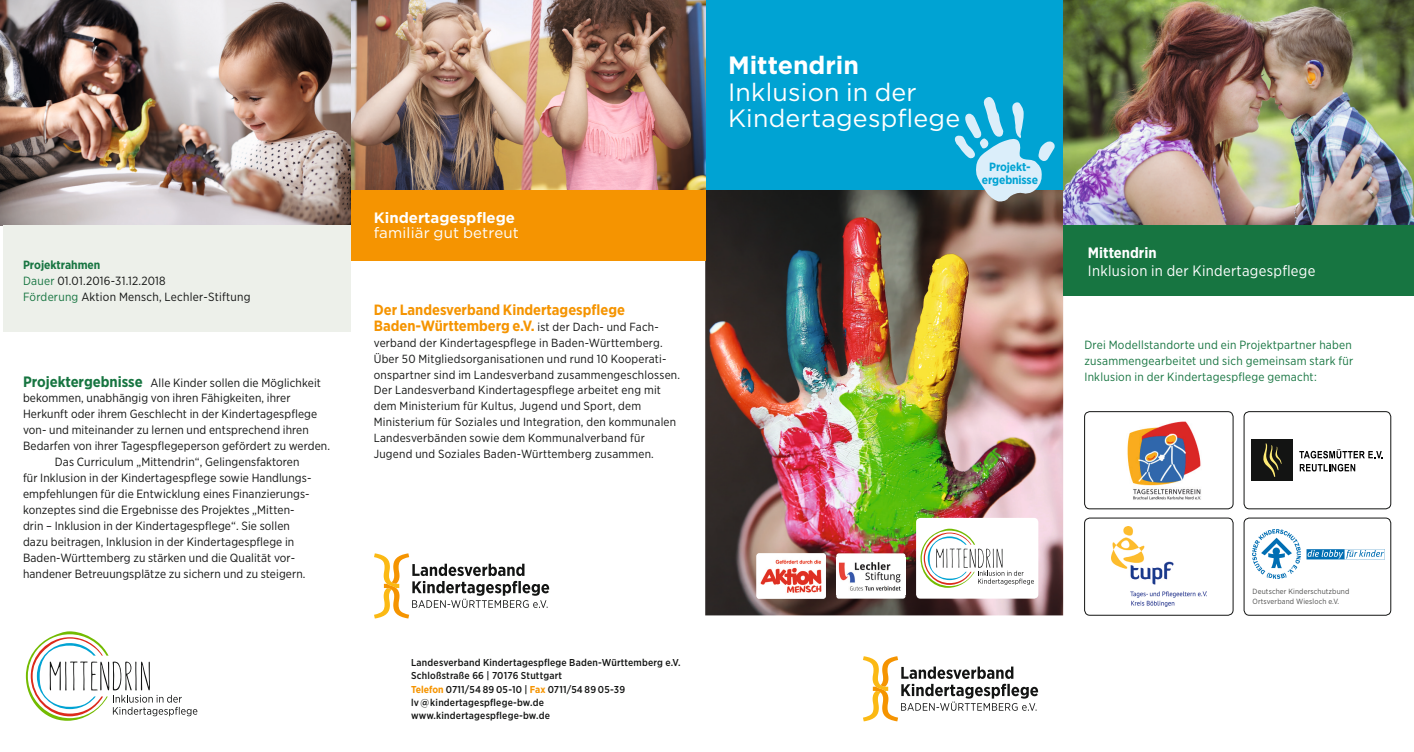
<style>
.page{position:relative;width:1414px;height:752px;background:#fff}
.page>*{position:absolute;margin:0;border:0;box-sizing:border-box;transform-origin:0 0}
.t1{font:25px/26.6px "Gotham";letter-spacing:.01em;color:#fff}
.t2{font:700 25px "Gotham";color:#fff}
.t3{font:15px "Gotham Narrow";letter-spacing:.02em;color:#fff}
.t4{font:15px "Gotham";letter-spacing:.01em;color:#fff}
.t5{font:700 15px "Gotham";color:#fff}
.t6{font:700 15px "Gotham Narrow";color:#fff}
.t7{font:700 14.88px/15.8px "Gotham Narrow";color:#f59401}
.t8{font:11.88px/16px "Gotham Narrow";letter-spacing:.01em;color:#131413}
.t9{font:11.88px/16px "Gotham Narrow";letter-spacing:.02em;color:#177541}
.t10{font:700 11.88px/12.4px "Gotham Narrow";letter-spacing:-.01em;color:#00a3d3;text-align:center}
.t11{font:11.75px/15.8px "Gotham Narrow";letter-spacing:.02em;color:#131413}
.t12{font:500 10px/13.2px "Gotham Narrow";letter-spacing:.02em;color:#131413}
.t13{font:7.5px/10px "Gotham Narrow";letter-spacing:.02em;color:#4d4d4c}
.s1{font-weight:700;color:#177541}
.s2{color:#177541}
.s3{font-weight:700;font-size:15px;color:#177541}
.s4{font-weight:400;font-size:11.75px;color:#131413}
.s5{font-weight:700;color:#f59401}
</style>
<div class="page">
<img style="left:705px;top:190px;width:358px;height:425px">
<div style="left:705px;top:0;width:358px;height:190px;background:#00a3d3"></div>
<img style="left:351px;top:0;width:354px;height:190px">
<div style="left:351px;top:190px;width:354px;height:70px;background:#f59401"></div>
<img style="left:1063px;top:0;width:351px;height:225px">
<svg style="left:863px;top:656px;width:175px;height:65px"></svg>
<div style="left:756px;top:553px;width:70px;height:45px;background:#fff;border-radius:2px"></div>
<img style="left:756px;top:555px;width:70px;height:41px">
<div style="left:836px;top:553px;width:69px;height:45px;background:#fff;border-radius:2px"></div>
<img style="left:838px;top:562px;width:63px;height:29px">
<div style="left:916px;top:517px;width:122px;height:81px;background:#fff;border-radius:4px"></div>
<svg style="left:920px;top:528px;width:114px;height:59px"></svg>
<svg style="left:374px;top:553px;width:175px;height:65px"></svg>
<div style="left:1084px;top:411px;width:149px;height:97px;border:1px solid #131413;border-radius:5px"></div>
<div style="left:1084px;top:517px;width:149px;height:98px;border:1px solid #131413;border-radius:5px"></div>
<div style="left:1244px;top:411px;width:147px;height:97px;border:1px solid #131413;border-radius:5px"></div>
<img style="left:1111px;top:526px;width:95px;height:80px">
<img style="left:1127px;top:421px;width:74px;height:79px">
<div style="left:1252px;top:439px;width:41px;height:41px;background:#131413"></div>
<svg style="left:1299px;top:449px;width:84px;height:22px"></svg>
<svg style="left:1263px;top:443px;width:18px;height:34px"></svg>
<div style="left:1244px;top:517px;width:147px;height:98px;border:1px solid #131413;border-radius:5px"></div>
<img style="left:1252px;top:529px;width:49px;height:49px">
<img style="left:1306px;top:549px;width:78px;height:11px">
<img style="left:0;top:0;width:351px;height:225px">
<svg style="left:26px;top:631px;width:171px;height:89px"></svg>
<div style="left:4px;top:225px;width:347px;height:107px;background:#edf0ea"></div>
<div style="left:1063px;top:225px;width:351px;height:71px;background:#177541"></div>
<svg style="left:953px;top:97px;width:102px;height:104px"></svg>
<p class="t8" style="left:23px;top:257px;width:229px"><span class="s1">Projektrahmen<br></span><span class="s2">Dauer</span> 01.01.2016-31.12.2018<br><span class="s2">Förderung</span> Aktion Mensch, Lechler-Stiftung</p>
<p class="t8" style="left:23px;top:374px;width:299px"><span class="s3">Projektergebnisse</span> Alle Kinder sollen die Möglichkeit</p>
<p class="t8" style="left:23px;top:390px;width:269px">bekommen, un abhängig von ihren Fähigkeiten, ihrer</p>
<p class="t8" style="left:23px;top:406px;width:296px">Herkunft oder ihrem Geschlecht in der Kindertagespflege</p>
<p class="t8" style="left:23px;top:422px;width:287px">von- und mitein ander zu lernen und entsprechend ihren</p>
<p class="t8" style="left:23px;top:437px;width:309px">Bedarfen von ihrer Tagespflegeperson gefördert zu werden.</p>
<p class="t8" style="left:55px;top:453px;width:246px">Das Curriculum „Mittendrin“, Gelingensfaktoren</p>
<p class="t8" style="left:23px;top:469px;width:290px">für Inklusion in der Kindertagespflege sowie Handlungs-</p>
<p class="t8" style="left:23px;top:485px;width:288px">empfehlungen für die Entwicklung eines Finanzierungs-</p>
<p class="t8" style="left:23px;top:501px;width:273px">konzeptes sind die Ergebnisse des Projektes „Mitten-</p>
<p class="t8" style="left:23px;top:517px;width:268px">drin – Inklusion in der Kindertagespflege“. Sie sollen</p>
<p class="t8" style="left:23px;top:533px;width:273px">dazu beitragen, Inklusion in der Kindertagespflege in</p>
<p class="t8" style="left:23px;top:549px;width:274px">Baden-Württemberg zu stärken und die Qualität vor-</p>
<p class="t8" style="left:23px;top:565px;width:284px">handener Betreuungsplätze zu sichern und zu steigern.</p>
<p class="t5" style="left:374px;top:207px;width:143px">Kindertagespflege</p>
<p class="t4" style="left:374px;top:223px;width:146px">familiär gut betreut</p>
<p class="t7" style="left:374px;top:302px;width:286px">Der Landesverband Kindertagespflege<br>Baden-Württemberg e.V. <span class="s4">ist der Dach- und Fach-</span></p>
<p class="t11" style="left:374px;top:334px;width:308px">verband der Kindertagespflege in Baden-Württemberg.<br>Über 50 Mitgliedsorganisationen und rund 10 Kooperati&shy;onspartner sind im Landesverband zusammengeschlossen.<br>Der Landesverband Kindertagespflege arbeitet eng mit dem Ministerium für Kultus, Jugend und Sport, dem Ministerium für Soziales und Integration, den kommunalen Landesverbänden sowie dem Kommunalverband für Jugend und Soziales Baden-Württemberg zusammen.</p>
<p class="t12" style="left:411px;top:655px;width:271px">Landesverband Kindertagespflege Baden-Württemberg e.V.<br>Schloßstraße 66 | 70176 Stuttgart<br><span class="s5">Telefon</span> 0711/54 89 05-10 | <span class="s5">Fax</span> 0711/54 89 05-39 lv@kindertagespflege-bw.de www.kindertagespflege-bw.de</p>
<h1 class="t2" style="left:728px;top:49px;width:132px">Mittendrin</h1>
<h1 class="t1" style="left:728px;top:78px;width:234px">Inklusion in der<br>Kindertagespflege</h1>
<p class="t10" style="left:982px;top:160px;width:58px">Projekt&shy;ergebnisse</p>
<p class="t6" style="left:1088px;top:243px;width:70px">Mittendrin</p>
<p class="t3" style="left:1088px;top:261px;width:229px">Inklusion in der Kindertagespflege</p>
<p class="t9" style="left:1084px;top:336px;width:270px">Drei Modellstandorte und ein Projektpartner haben zusammengearbeitet und sich gemeinsam stark für<br>Inklusion in der Kindertagespflege gemacht:</p>
<p class="t13" style="left:1252px;top:586px;width:98px">Deutscher Kinderschutzbund<br>Ortsverband Wiesloch e.V.</p>
</div>
